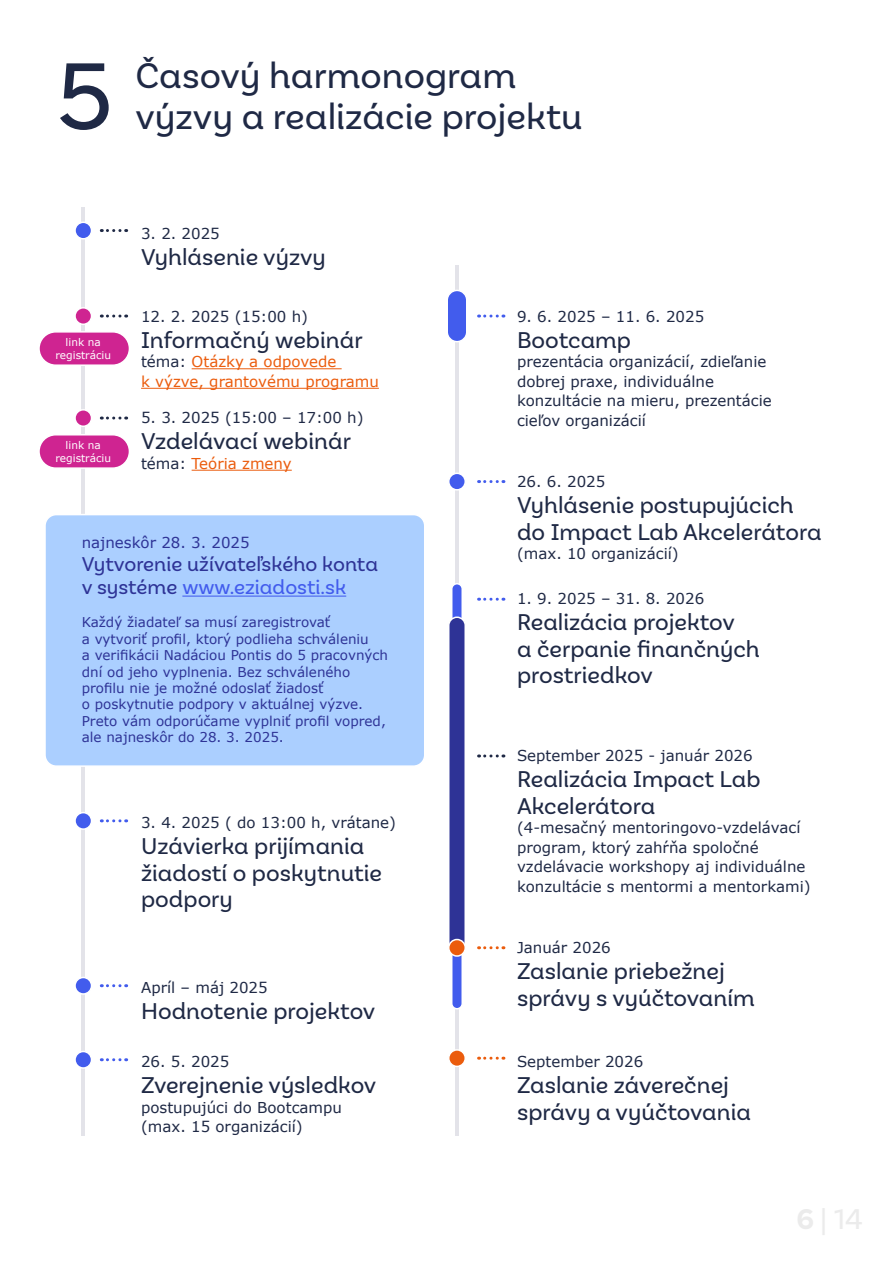
<style>
.page{position:relative;width:893px;height:1263px;background:#fff}
.page>*{position:absolute;margin:0;border:0;box-sizing:border-box;transform-origin:0 0}
.t1{font:100.05px "Basic Sans";color:#1f2945}
.t2{font:37.5px/41.2px "Basic Sans";color:#1f2945}
.t3{font:24px/26.4px "Basic Sans";color:#1f2945}
.t4{font:21px/23.1px "Basic Sans";color:#2e3396}
.t5{font:15px/19.5px "Verdana";color:#1f2945}
.t6{font:15px/19.5px "Verdana";color:#eb5c0d}
.t7{font:15px "Verdana";color:#2e3396}
.t8{font:13.5px/16.5px "Verdana";color:#2e3396}
.t9{font:10.5px/13.6px "Verdana";color:#fff;text-align:center}
.s1{color:#1f2945}
.s2{color:#425ced}
</style>
<div class="page">
<hr style="left:82px;top:207px;width:3px;height:929px;background:#e3e3e9">
<div style="left:45px;top:515px;width:379px;height:251px;background:#abcfff;border-radius:11px"></div>
<div style="left:44px;top:514px;width:381px;height:253px;border:2px solid #fff;border-radius:11px"></div>
<hr style="left:455px;top:265px;width:3px;height:871px;background:#e3e3e9">
<div style="left:75px;top:222px;width:17px;height:17px;background:#425ced;border-radius:50%"></div>
<div style="left:74px;top:222px;width:18px;height:18px;border:2px solid #fff;border-radius:50%"></div>
<div style="left:448px;top:473px;width:17px;height:17px;background:#425ced;border-radius:50%"></div>
<div style="left:448px;top:473px;width:18px;height:18px;border:2px solid #fff;border-radius:50%"></div>
<div style="left:448px;top:1050px;width:17px;height:16px;background:#eb5c0d;border-radius:50%"></div>
<div style="left:448px;top:1049px;width:18px;height:18px;border:2px solid #fff;border-radius:50%"></div>
<div style="left:75px;top:813px;width:17px;height:16px;background:#425ced;border-radius:50%"></div>
<div style="left:74px;top:812px;width:18px;height:18px;border:2px solid #fff;border-radius:50%"></div>
<div style="left:75px;top:977px;width:17px;height:17px;background:#425ced;border-radius:50%"></div>
<div style="left:74px;top:977px;width:18px;height:18px;border:2px solid #fff;border-radius:50%"></div>
<div style="left:75px;top:1052px;width:17px;height:16px;background:#425ced;border-radius:50%"></div>
<div style="left:74px;top:1051px;width:18px;height:18px;border:2px solid #fff;border-radius:50%"></div>
<hr style="left:182px;top:596px;width:164px;height:1px;background:#425ced">
<svg style="left:101px;top:819px;width:26px;height:3px"></svg>
<svg style="left:101px;top:984px;width:26px;height:3px"></svg>
<svg style="left:101px;top:1058px;width:26px;height:3px"></svg>
<svg style="left:101px;top:229px;width:26px;height:3px"></svg>
<svg style="left:478px;top:315px;width:26px;height:3px"></svg>
<svg style="left:478px;top:480px;width:26px;height:3px"></svg>
<svg style="left:478px;top:598px;width:26px;height:3px"></svg>
<svg style="left:478px;top:754px;width:26px;height:4px"></svg>
<svg style="left:478px;top:946px;width:26px;height:3px"></svg>
<svg style="left:478px;top:1057px;width:26px;height:3px"></svg>
<hr style="left:192px;top:368px;width:149px;height:1px;background:#eb5c0d">
<hr style="left:141px;top:388px;width:238px;height:1px;background:#eb5c0d">
<div style="left:75px;top:308px;width:17px;height:16px;background:#cf2491;border-radius:50%"></div>
<div style="left:74px;top:307px;width:18px;height:18px;border:2px solid #fff;border-radius:50%"></div>
<div style="left:75px;top:410px;width:17px;height:16px;background:#cf2491;border-radius:50%"></div>
<div style="left:74px;top:409px;width:18px;height:18px;border:2px solid #fff;border-radius:50%"></div>
<hr style="left:192px;top:470px;width:100px;height:1px;background:#eb5c0d">
<svg style="left:101px;top:417px;width:26px;height:3px"></svg>
<svg style="left:101px;top:315px;width:26px;height:3px"></svg>
<div style="left:447px;top:290px;width:19px;height:52px;background:#425ced;border-radius:10px"></div>
<div style="left:446px;top:290px;width:21px;height:52px;border:2px solid #fff;border-radius:10px"></div>
<div style="left:452px;top:584px;width:10px;height:425px;background:#425ced;border-radius:5px"></div>
<div style="left:451px;top:583px;width:12px;height:426px;border:2px solid #fff;border-radius:5px"></div>
<div style="left:448px;top:617px;width:17px;height:338px;background:#2e3396;border-radius:8px"></div>
<div style="left:448px;top:616px;width:18px;height:340px;border:2px solid #fff;border-radius:8px"></div>
<div style="left:448px;top:940px;width:17px;height:16px;background:#eb5c0d;border-radius:50%"></div>
<div style="left:448px;top:939px;width:18px;height:18px;border:2px solid #fff;border-radius:50%"></div>
<div style="left:39px;top:332px;width:90px;height:33px;background:#cf2491;border-radius:17px"></div>
<div style="left:38px;top:331px;width:92px;height:35px;border:2px solid #fff;border-radius:17px"></div>
<div style="left:39px;top:435px;width:90px;height:33px;background:#cf2491;border-radius:17px"></div>
<div style="left:38px;top:434px;width:92px;height:35px;border:2px solid #fff;border-radius:17px"></div>
<h1 class="t1" style="left:57px;top:36px;width:57px">5</h1>
<h2 class="t2" style="left:135px;top:55px;width:448px">Časový harmonogram výzvy a realizácie projektu</h2>
<p class="t9" style="left:55px;top:335px;width:57px">link na registráciu</p>
<p class="t9" style="left:55px;top:438px;width:57px">link na registráciu</p>
<p class="t5" style="left:141px;top:224px;width:80px">3. 2. 2025</p>
<h3 class="t3" style="left:141px;top:244px;width:186px">Vyhlásenie výzvy</h3>
<p class="t5" style="left:141px;top:306px;width:168px">12. 2. 2025 (15:00 h)</p>
<h3 class="t3" style="left:141px;top:327px;width:223px">Informačný webinár</h3>
<p class="t6" style="left:141px;top:352px;width:239px"><span class="s1">téma:</span> Otázky a odpovede<br>k výzve, grantovému programu</p>
<p class="t5" style="left:141px;top:408px;width:224px">5. 3. 2025 (15:00 – 17:00 h)</p>
<h3 class="t3" style="left:141px;top:428px;width:211px">Vzdelávací webinár</h3>
<p class="t6" style="left:141px;top:454px;width:152px"><span class="s1">téma:</span> Teória zmeny</p>
<p class="t7" style="left:82px;top:532px;width:169px">najneskôr 28. 3. 2025</p>
<h3 class="t4" style="left:82px;top:552px;width:298px">Vytvorenie užívateľského konta v systéme <span class="s2">www.eziadosti.sk</span></h3>
<p class="t8" style="left:82px;top:614px;width:308px">Každý žiadateľ sa musí zaregistrovať<br>a vytvoriť profil, ktorý podlieha schváleniu<br>a verifikácii Nadáciou Pontis do 5 pracovných dní od jeho vyplnenia. Bez schváleného profilu nie je možné odoslať žiadosť<br>o poskytnutie podpory v aktuálnej výzve.<br>Preto vám odporúčame vyplniť profil vopred, ale najneskôr do 28. 3. 2025.</p>
<p class="t5" style="left:141px;top:812px;width:256px">3. 4. 2025 ( do 13:00 h, vrátane)</p>
<h3 class="t3" style="left:141px;top:833px;width:243px">Uzávierka prijímania žiadostí o poskytnutie podpory</h3>
<p class="t5" style="left:141px;top:977px;width:128px">Apríl – máj 2025</p>
<h3 class="t3" style="left:141px;top:998px;width:236px">Hodnotenie projektov</h3>
<p class="t5" style="left:141px;top:1051px;width:90px">26. 5. 2025</p>
<h3 class="t3" style="left:141px;top:1072px;width:237px">Zverejnenie výsledkov</h3>
<p class="t5" style="left:141px;top:1097px;width:202px">postupujúci do Bootcampu (max. 15 organizácií)</p>
<p class="t5" style="left:517px;top:306px;width:189px">9. 6. 2025 – 11. 6. 2025</p>
<h3 class="t3" style="left:517px;top:327px;width:116px">Bootcamp</h3>
<p class="t5" style="left:517px;top:352px;width:256px">prezentácia organizácií, zdieľanie dobrej praxe, individuálne konzultácie na mieru, prezentácie cieľov organizácií</p>
<p class="t5" style="left:517px;top:472px;width:90px">26. 6. 2025</p>
<h3 class="t3" style="left:517px;top:492px;width:306px">Vyhlásenie postupujúcich do Impact Lab Akcelerátora</h3>
<p class="t5" style="left:517px;top:544px;width:163px">(max. 10 organizácií)</p>
<p class="t5" style="left:517px;top:589px;width:189px">1. 9. 2025 – 31. 8. 2026</p>
<h3 class="t3" style="left:517px;top:609px;width:244px">Realizácia projektov<br>a čerpanie finančných prostriedkov</h3>
<p class="t5" style="left:517px;top:746px;width:237px">September 2025 - január 2026</p>
<h3 class="t3" style="left:517px;top:766px;width:245px">Realizácia Impact Lab<br>Akcelerátora</h3>
<p class="t5" style="left:517px;top:818px;width:295px">(4-mesačný mentoringovo-vzdelávací program, ktorý zahŕňa spoločné vzdelávacie workshopy aj individuálne konzultácie s mentormi a mentorkami)</p>
<p class="t5" style="left:517px;top:937px;width:95px">Január 2026</p>
<h3 class="t3" style="left:517px;top:958px;width:239px">Zaslanie priebežnej správy s vyúčtovaním</h3>
<p class="t5" style="left:517px;top:1051px;width:128px">September 2026</p>
<h3 class="t3" style="left:517px;top:1072px;width:235px">Zaslanie záverečnej správy a vyúčtovania</h3>
</div>
